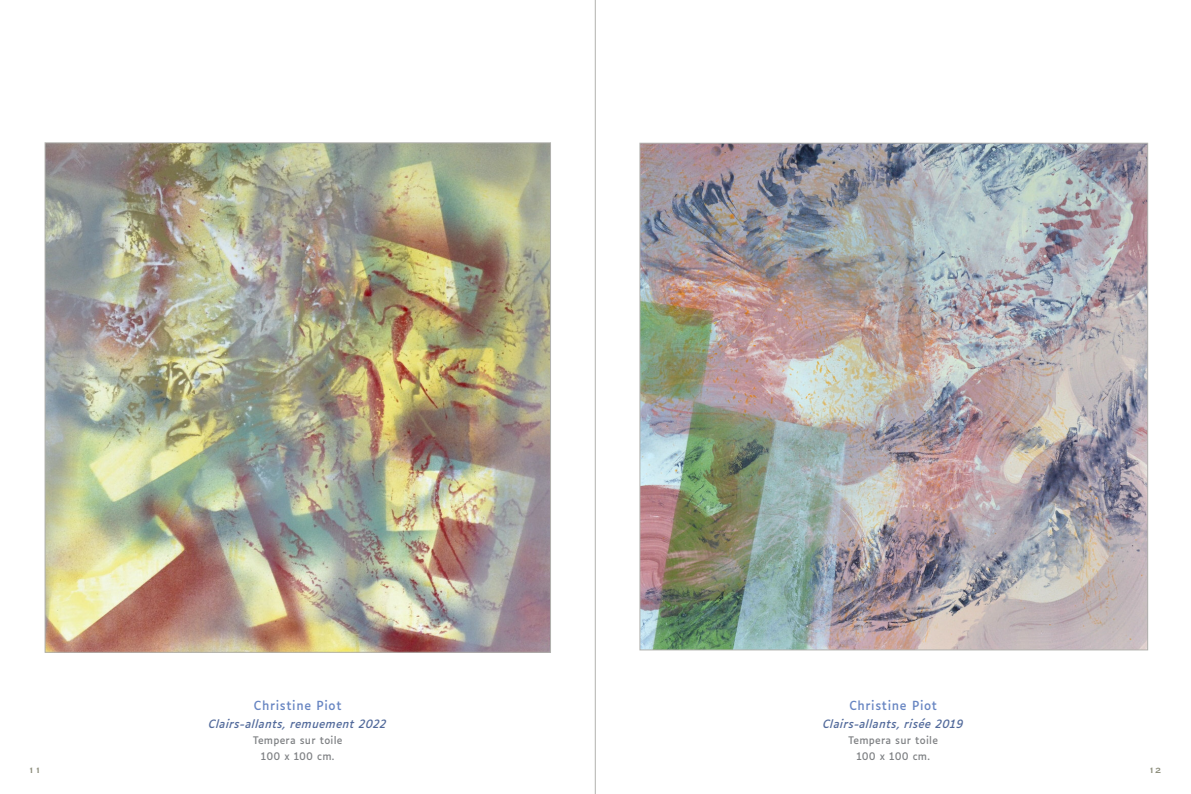
<style>
.page{position:relative;width:1191px;height:794px;background:#fff}
.page>*{position:absolute;margin:0;border:0;box-sizing:border-box;transform-origin:0 0}
.t1{font:12px "Luciole";letter-spacing:.05em;color:#6785c2}
.t2{font:italic 11px "Luciole";letter-spacing:.025em;color:#526a9b}
.t3{font:10px/16px "Luciole";letter-spacing:.025em;color:#7f8184;text-align:center}
.t4{font:10px "Copperplate";color:#8a8b79}
</style>
<div class="page">
<img style="left:641px;top:145px;width:505px;height:503px">
<hr style="left:595px;top:0;width:1px;height:794px;background:#b1b1ad">
<img style="left:47px;top:145px;width:502px;height:505px">
<p class="t1" style="left:254px;top:700px;width:89px">Christine Piot</p>
<p class="t2" style="left:209px;top:719px;width:179px">Clairs-allants, remuement 2022</p>
<p class="t3" style="left:253px;top:733px;width:91px">Tempera sur toile<br>100 x 100 cm.</p>
<p class="t1" style="left:849px;top:700px;width:89px">Christine Piot</p>
<p class="t2" style="left:823px;top:719px;width:142px">Clairs-allants, risée 2019</p>
<p class="t3" style="left:848px;top:733px;width:91px">Tempera sur toile<br>100 x 100 cm.</p>
<p class="t4" style="left:29px;top:765px;width:14px">11</p>
<p class="t4" style="left:1148px;top:765px;width:14px">12</p>
</div>
